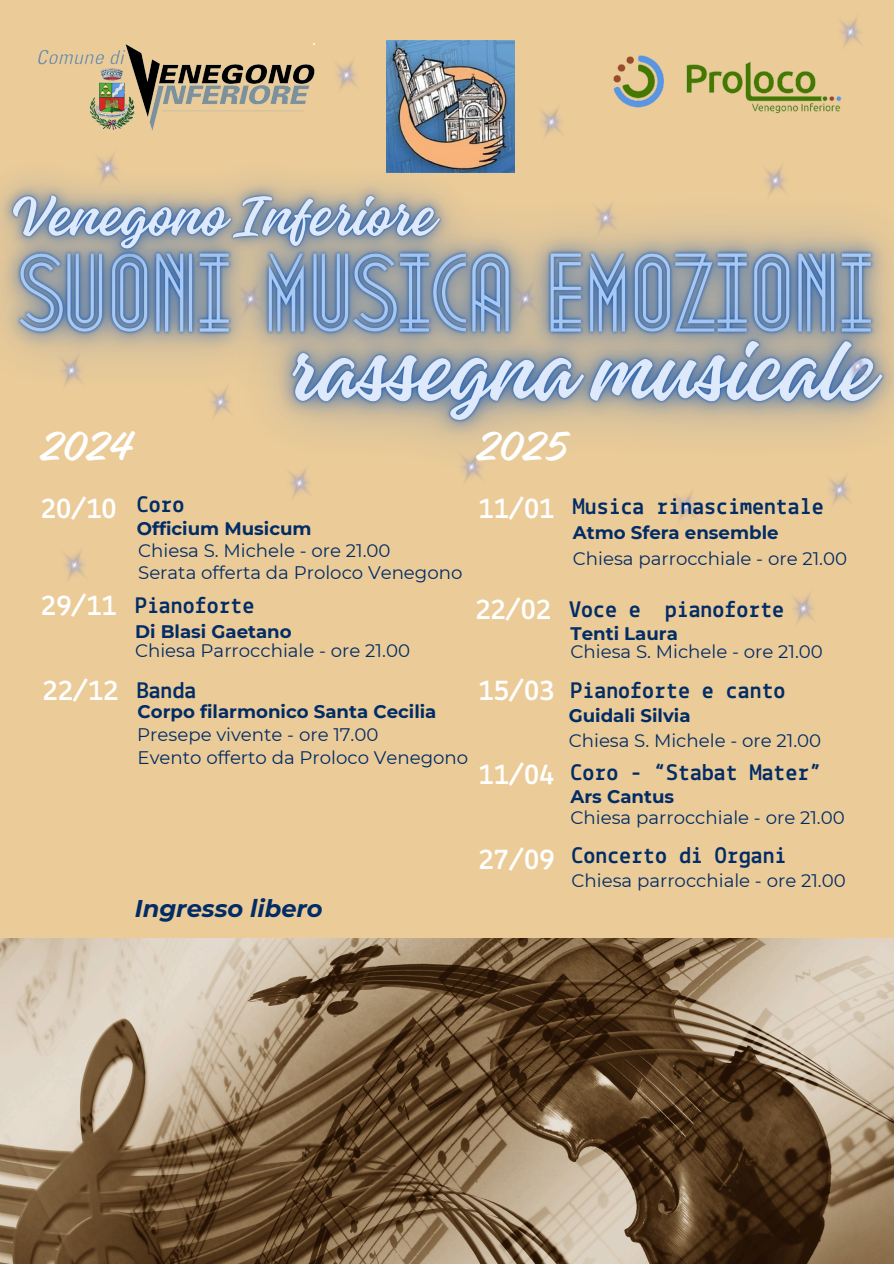
<style>
.page{position:relative;width:894px;height:1264px;background:#fff}
.page>*{position:absolute;margin:0;border:0;box-sizing:border-box;transform-origin:0 0}
.t1{font:45.3px "Gladiola";color:#fff}
.t2{font:700 30.3px "Lekton";color:#fff}
.t3{font:italic 700 24.15px "Montserrat";color:#022c65}
.t4{font:700 23.85px "Lekton";color:#022c65}
.t5{font:18.15px "Montserrat";color:#022c65}
.t6{font:700 18.15px "Montserrat";color:#022c65}
</style>
<div class="page">
<div style="left:0;top:0;width:893px;height:1263px;background:#ebcc99"></div>
<img style="left:168px;top:206px;width:725px;height:253px">
<img style="left:541px;top:108px;width:21px;height:32px">
<img style="left:336px;top:61px;width:21px;height:28px">
<img style="left:518px;top:275px;width:25px;height:47px">
<img style="left:587px;top:199px;width:36px;height:42px">
<img style="left:763px;top:162px;width:26px;height:39px">
<img style="left:839px;top:343px;width:36px;height:47px">
<img style="left:613px;top:55px;width:229px;height:58px">
<img style="left:840px;top:18px;width:21px;height:28px">
<img style="left:53px;top:347px;width:36px;height:43px">
<img style="left:203px;top:378px;width:36px;height:48px">
<img style="left:287px;top:465px;width:23px;height:32px">
<img style="left:453px;top:443px;width:36px;height:38px">
<img style="left:675px;top:492px;width:21px;height:29px">
<img style="left:829px;top:476px;width:21px;height:28px">
<img style="left:64px;top:551px;width:21px;height:28px">
<img style="left:793px;top:594px;width:21px;height:29px">
<img style="left:0;top:938px;width:893px;height:325px">
<img style="left:386px;top:41px;width:128px;height:52px">
<img style="left:39px;top:44px;width:275px;height:49px">
<img style="left:0;top:93px;width:518px;height:244px">
<h6 class="t1" style="left:39px;top:412px;width:95px">2024</h6>
<p class="t1" style="left:475px;top:412px;width:93px">2025</p>
<p class="t2" style="left:41px;top:495px;width:77px">20/10</p>
<p class="t4" style="left:137px;top:494px;width:49px">Coro</p>
<p class="t5" style="left:138px;top:539px;width:254px">Chiesa S. Michele - ore 21.00</p>
<p class="t2" style="left:41px;top:592px;width:77px">29/11</p>
<p class="t6" style="left:135px;top:620px;width:158px">Di Blasi Gaetano</p>
<h6 class="t6" style="left:137px;top:518px;width:176px">Officium Musicum</h6>
<h6 class="t5" style="left:138px;top:561px;width:325px">Serata offerta da Proloco Venegono</h6>
<p class="t4" style="left:135px;top:595px;width:121px">Pianoforte</p>
<h5 class="t5" style="left:135px;top:639px;width:276px">Chiesa Parrocchiale - ore 21.00</h5>
<h5 class="t2" style="left:43px;top:677px;width:77px">22/12</h5>
<p class="t4" style="left:137px;top:680px;width:61px">Banda</p>
<p class="t5" style="left:137px;top:723px;width:243px">Presepe vivente - ore 17.00</p>
<h6 class="t6" style="left:137px;top:700px;width:300px">Corpo filarmonico Santa Cecilia</h6>
<p class="t5" style="left:137px;top:746px;width:332px">Evento offerto da Proloco Venegono</p>
<p class="t3" style="left:135px;top:893px;width:189px">Ingresso libero</p>
<p class="t2" style="left:478px;top:495px;width:77px">11/01</p>
<h5 class="t4" style="left:572px;top:496px;width:252px">Musica rinascimentale</h5>
<h5 class="t5" style="left:572px;top:547px;width:276px">Chiesa parrocchiale - ore 21.00</h5>
<p class="t6" style="left:572px;top:522px;width:207px">Atmo Sfera ensemble</p>
<h6 class="t2" style="left:475px;top:596px;width:77px">22/02</h6>
<p class="t4" style="left:569px;top:599px;width:216px">Voce e pianoforte</p>
<p class="t5" style="left:570px;top:640px;width:254px">Chiesa S. Michele - ore 21.00</p>
<h6 class="t6" style="left:570px;top:622px;width:109px">Tenti Laura</h6>
<p class="t2" style="left:478px;top:677px;width:77px">15/03</p>
<p class="t4" style="left:570px;top:680px;width:216px">Pianoforte e canto</p>
<h5 class="t5" style="left:568px;top:729px;width:254px">Chiesa S. Michele - ore 21.00</h5>
<p class="t6" style="left:568px;top:704px;width:123px">Guidali Silvia</p>
<h6 class="t2" style="left:478px;top:761px;width:77px">11/04</h6>
<h6 class="t4" style="left:570px;top:762px;width:252px">Coro - “Stabat Mater”</h6>
<p class="t5" style="left:570px;top:806px;width:276px">Chiesa parrocchiale - ore 21.00</p>
<h5 class="t6" style="left:570px;top:785px;width:105px">Ars Cantus</h5>
<h5 class="t2" style="left:478px;top:845px;width:77px">27/09</h5>
<h6 class="t4" style="left:571px;top:845px;width:216px">Concerto di Organi</h6>
<p class="t5" style="left:571px;top:869px;width:276px">Chiesa parrocchiale - ore 21.00</p>
</div>
